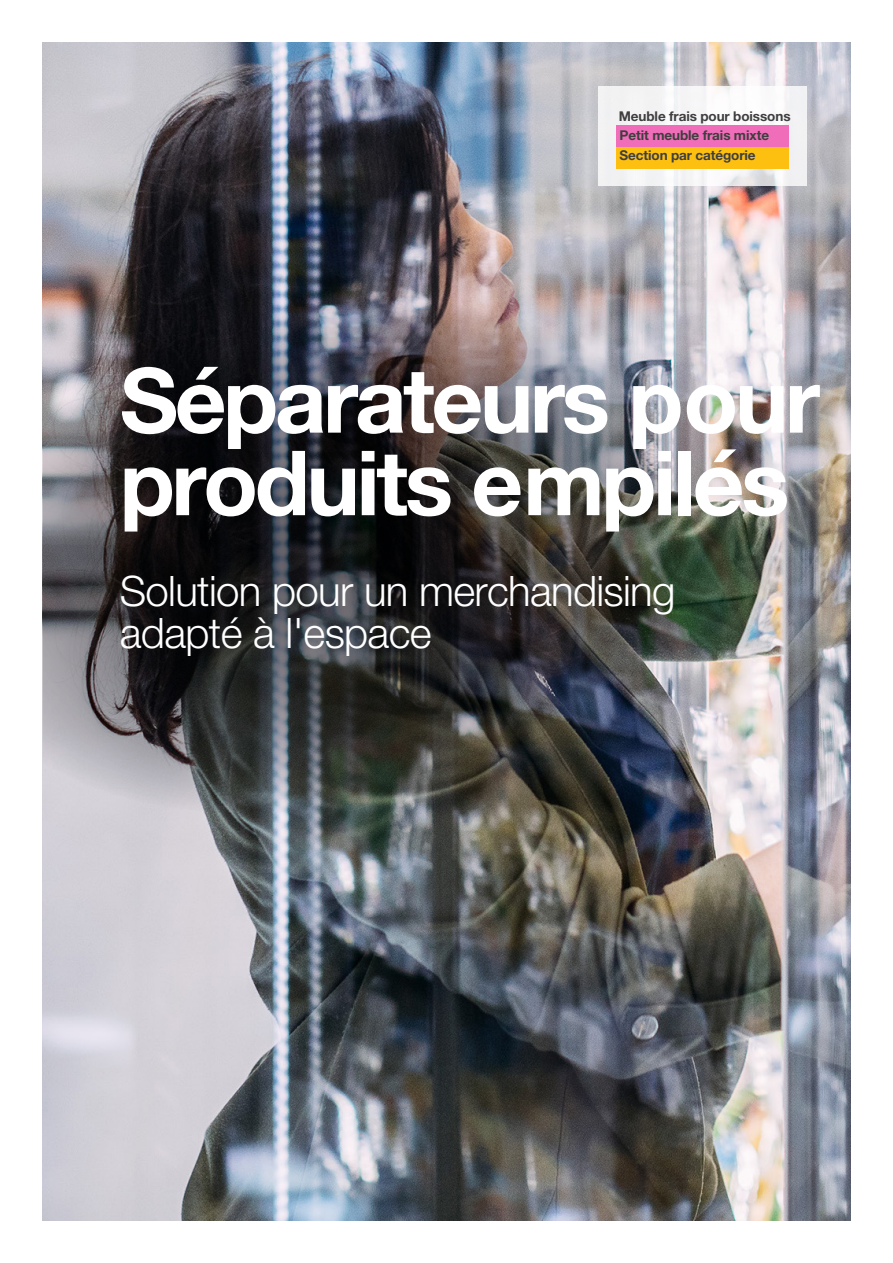
<style>
.page{position:relative;width:893px;height:1263px;background:#fff}
.page>*{position:absolute;margin:0;border:0;box-sizing:border-box;transform-origin:0 0}
.t1{font:700 90px/82.5px "Helvetica Neue LTW1 G";letter-spacing:-.035em;color:#fff}
.t2{font:300 42px/42px "Helvetica Neue LTW1 G";letter-spacing:-.015em;color:#fff}
.t3{font:700 13.5px/20px "Helvetica Neue LTW1 G";letter-spacing:-.005em;color:#3e3e3f}
</style>
<div class="page">
<img style="left:43px;top:43px;width:807px;height:1177px">
<img style="left:43px;top:296px;width:678px;height:533px">
<div style="left:598px;top:86px;width:209px;height:100px;background:#f4f3f5"></div>
<div style="left:616px;top:126px;width:173px;height:21px;background:#f06eb9"></div>
<div style="left:616px;top:147px;width:173px;height:21px;background:#fdc011"></div>
<p class="t3" style="left:619px;top:106px;width:173px">Meuble frais pour boissons<br>Petit meuble frais mixte<br>Section par catégorie</p>
<h1 class="t1" style="left:120px;top:359px;width:702px">Séparateurs pour produits empilés</h1>
<h2 class="t2" style="left:120px;top:570px;width:557px">Solution pour un merchandising adapté à l'espace</h2>
</div>
